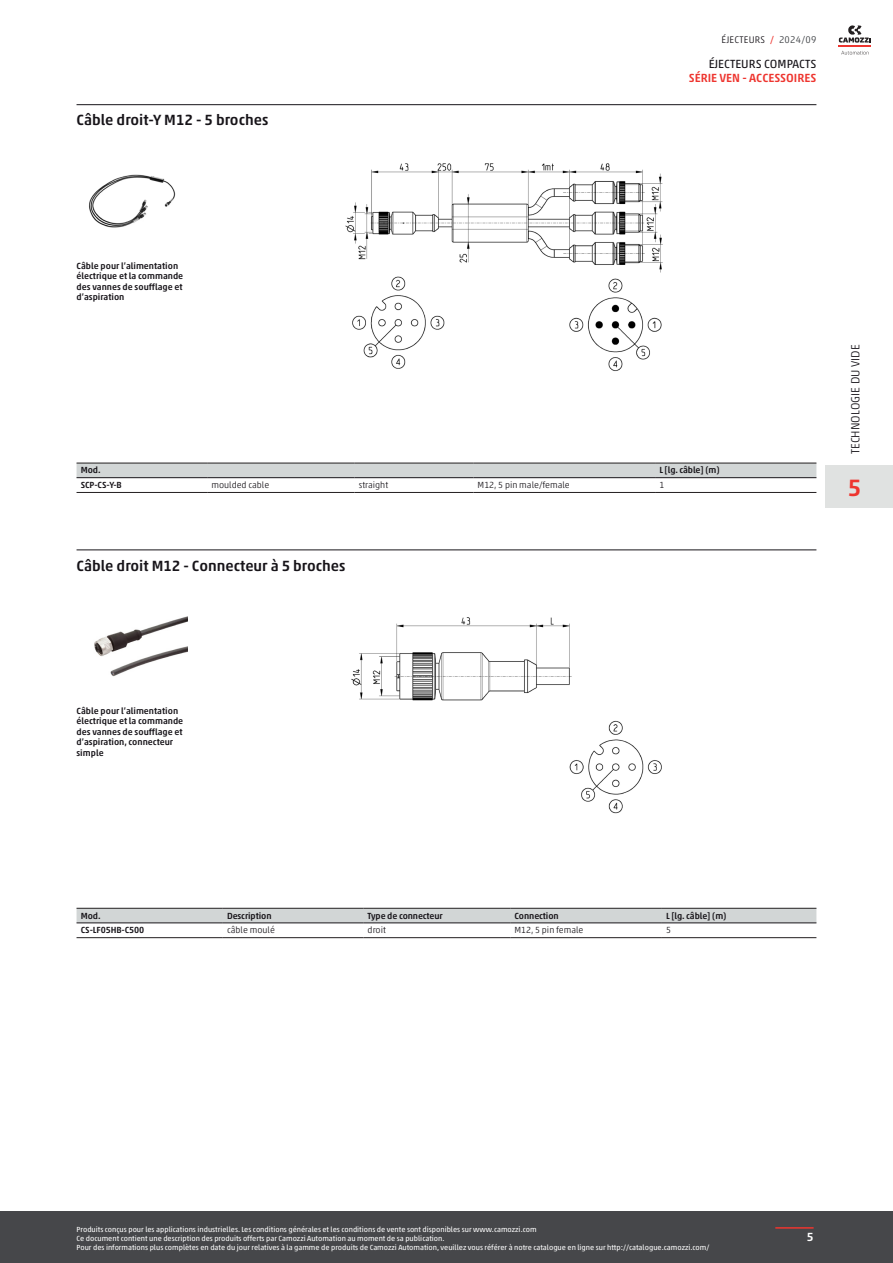
<style>
.page{position:relative;width:893px;height:1263px;background:#fff}
.page>*{position:absolute;margin:0;border:0;box-sizing:border-box;transform-origin:0 0}
.Num_catalogo_no_lingua{font:500 24px "Akko W1 G";color:#ee352f}
.Titolo_SEZIONE{font:500 15px "Akko W1 G";color:#171419}
.SOTTOTITOLO_Home_small{font:500 12px "Akko W1 G";color:#ee352f}
.TITOLO_Home_small{font:12px "Akko W1 G";color:#171419}
.NOME_CATALOGO{font:300 12px "Akko W1 G";color:#171419}
.t1{font:500 12px "Akko W1 G";color:#fff}
.Edizione_catalogo{font:300 9.75px "Akko W1 G";letter-spacing:.025em;color:#171419}
.Descrizione_prodotto_MINUSCOLO{font:500 9px/10.5px "Akko W1 G";color:#171419}
.Titoli_tabella_general_data{font:500 9px "Akko W1 G";letter-spacing:-.01em;color:#171419}
.Testi_tabella_general_data{font:300 9px "Akko W1 G";color:#171419}
.footNotes{font:7.5px/9px "Akko W1 G";color:#fff}
.s1{font-weight:400;color:#ee352f}
.s2{color:#383b3f}
</style>
<div class="page">
<svg style="left:77px;top:105px;width:739px;height:358px"></svg>
<hr style="left:77px;top:104px;width:739px;height:1px;background:#171419">
<img style="left:77px;top:145px;width:110px;height:111px">
<img style="left:345px;top:156px;width:322px;height:221px">
<div style="left:77px;top:464px;width:739px;height:15px;background:#d2d6d6"></div>
<hr style="left:77px;top:492px;width:130px;height:1px;background:#231f20">
<hr style="left:207px;top:492px;width:148px;height:1px;background:#231f20">
<hr style="left:355px;top:492px;width:118px;height:1px;background:#231f20">
<hr style="left:473px;top:492px;width:182px;height:1px;background:#231f20">
<hr style="left:655px;top:492px;width:161px;height:1px;background:#231f20">
<hr style="left:77px;top:463px;width:130px;height:1px;background:#231f20">
<hr style="left:77px;top:477px;width:130px;height:1px;background:#171419">
<hr style="left:207px;top:463px;width:148px;height:1px;background:#231f20">
<hr style="left:207px;top:477px;width:148px;height:1px;background:#171419">
<hr style="left:355px;top:463px;width:118px;height:1px;background:#231f20">
<hr style="left:355px;top:477px;width:118px;height:1px;background:#171419">
<hr style="left:473px;top:463px;width:182px;height:1px;background:#231f20">
<hr style="left:473px;top:477px;width:182px;height:1px;background:#171419">
<hr style="left:655px;top:463px;width:161px;height:1px;background:#231f20">
<hr style="left:655px;top:477px;width:161px;height:1px;background:#171419">
<hr style="left:77px;top:549px;width:739px;height:1px;background:#171419">
<img style="left:94px;top:616px;width:93px;height:61px">
<img style="left:351px;top:617px;width:311px;height:197px">
<svg style="left:77px;top:909px;width:739px;height:15px;background:#ced2d2"></svg>
<hr style="left:77px;top:937px;width:146px;height:1px;background:#231f20">
<hr style="left:223px;top:937px;width:140px;height:1px;background:#231f20">
<hr style="left:363px;top:937px;width:147px;height:1px;background:#231f20">
<hr style="left:510px;top:937px;width:152px;height:1px;background:#231f20">
<hr style="left:662px;top:937px;width:154px;height:1px;background:#231f20">
<hr style="left:77px;top:908px;width:146px;height:1px;background:#231f20">
<hr style="left:77px;top:922px;width:146px;height:1px;background:#171419">
<hr style="left:223px;top:908px;width:140px;height:1px;background:#231f20">
<hr style="left:223px;top:922px;width:140px;height:1px;background:#171419">
<hr style="left:363px;top:908px;width:147px;height:1px;background:#231f20">
<hr style="left:363px;top:922px;width:147px;height:1px;background:#171419">
<hr style="left:510px;top:908px;width:152px;height:1px;background:#231f20">
<hr style="left:510px;top:922px;width:152px;height:1px;background:#171419">
<hr style="left:662px;top:908px;width:154px;height:1px;background:#231f20">
<hr style="left:662px;top:922px;width:154px;height:1px;background:#171419">
<div style="left:0;top:1211px;width:893px;height:52px;background:#46474a"></div>
<hr style="left:775px;top:1227px;width:39px;height:1px;background:#ee352f">
<hr style="left:839px;top:45px;width:32px;height:2px;background:#ee352f">
<svg style="left:839px;top:25px;width:32px;height:18px"></svg>
<svg style="left:841px;top:51px;width:28px;height:4px"></svg>
<div style="left:825px;top:465px;width:59px;height:42px;background:#e0e2e1"></div>
<div style="left:884px;top:465px;width:9px;height:42px;background:#e0e2e1"></div>
<p class="Titolo_SEZIONE" style="left:77px;top:109px;width:193px">Câble droit-Y M12 - 5 broches</p>
<p class="Edizione_catalogo" style="left:721px;top:32px;width:96px">ÉJECTEURS <span class="s1">/</span> <span class="s2">2024/09</span></p>
<p class="TITOLO_Home_small" style="left:709px;top:55px;width:109px">ÉJECTEURS COMPACTS</p>
<p class="SOTTOTITOLO_Home_small" style="left:689px;top:69px;width:129px">SÉRIE VEN - ACCESSOIRES</p>
<p class="Descrizione_prodotto_MINUSCOLO" style="left:77px;top:260px;width:108px">Câble pour l’alimentation électrique et la commande des vannes de soufflage et d’aspiration</p>
<p class="Titoli_tabella_general_data" style="left:81px;top:464px;width:21px">Mod.</p>
<p class="Titoli_tabella_general_data" style="left:659px;top:464px;width:62px">L [lg. câble] (m)</p>
<p class="Titoli_tabella_general_data" style="left:81px;top:478px;width:43px">SCP-CS-Y-B</p>
<p class="Testi_tabella_general_data" style="left:211px;top:479px;width:59px">moulded cable</p>
<p class="Testi_tabella_general_data" style="left:359px;top:479px;width:31px">straight</p>
<p class="Testi_tabella_general_data" style="left:478px;top:479px;width:94px">M12, 5 pin male/female</p>
<p class="Testi_tabella_general_data" style="left:659px;top:479px;width:6px">1</p>
<p class="Titolo_SEZIONE" style="left:77px;top:554px;width:270px">Câble droit M12 - Connecteur à 5 broches</p>
<p class="Descrizione_prodotto_MINUSCOLO" style="left:77px;top:705px;width:108px">Câble pour l’alimentation électrique et la commande des vannes de soufflage et d’aspiration, connecteur simple</p>
<p class="NOME_CATALOGO" style="left:847px;top:454px;width:112px;rotate:-90deg">TECHNOLOGIE DU VIDE</p>
<p class="Num_catalogo_no_lingua" style="left:848px;top:469px;width:15px">5</p>
<p class="Titoli_tabella_general_data" style="left:81px;top:909px;width:21px">Mod.</p>
<p class="Titoli_tabella_general_data" style="left:227px;top:909px;width:46px">Description</p>
<p class="Titoli_tabella_general_data" style="left:368px;top:909px;width:77px">Type de connecteur</p>
<p class="Titoli_tabella_general_data" style="left:514px;top:909px;width:46px">Connection</p>
<p class="Titoli_tabella_general_data" style="left:666px;top:909px;width:62px">L [lg. câble] (m)</p>
<p class="Titoli_tabella_general_data" style="left:81px;top:924px;width:65px">CS-LF05HB-C500</p>
<p class="Testi_tabella_general_data" style="left:227px;top:924px;width:49px">câble moulé</p>
<p class="Testi_tabella_general_data" style="left:368px;top:924px;width:20px">droit</p>
<p class="Testi_tabella_general_data" style="left:514px;top:924px;width:70px">M12, 5 pin female</p>
<p class="Testi_tabella_general_data" style="left:666px;top:924px;width:6px">5</p>
<p class="footNotes" style="left:77px;top:1225px;width:634px">Produits conçus pour les applications industrielles. Les conditions générales et les conditions de vente sont disponibles sur www.camozzi.com<br>Ce document contient une description des produits offerts par Camozzi Automation au moment de sa publication.<br>Pour des informations plus complètes en date du jour relatives à la gamme de produits de Camozzi Automation, veuillez vous référer à notre catalogue en ligne sur http://catalogue.camozzi.com/</p>
<h3 class="t1" style="left:807px;top:1228px;width:8px">5</h3>
</div>
